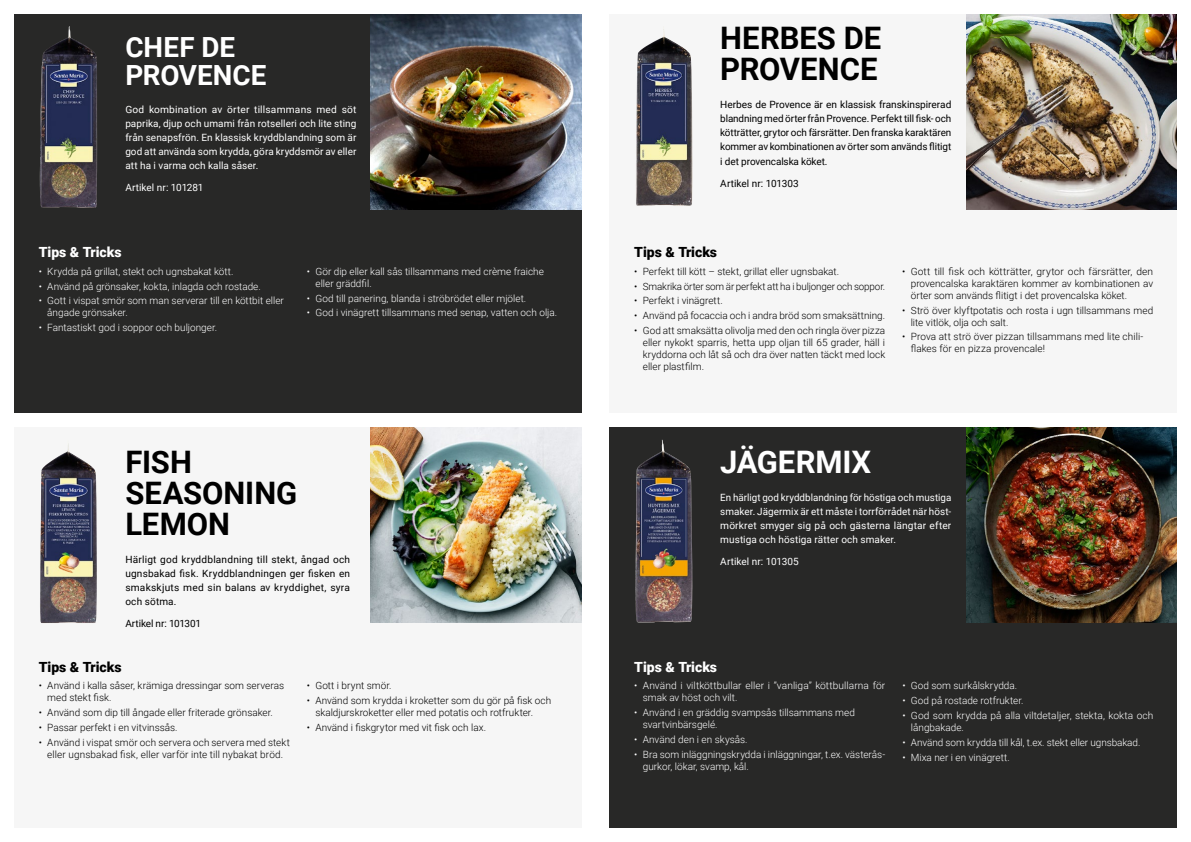
<style>
.page{position:relative;width:1191px;height:842px;background:#fff}
.page>*{position:absolute;margin:0;border:0;box-sizing:border-box;transform-origin:0 0}
.t1{font:700 31px/31px "Roboto";color:#000}
.t2{font:700 31px "Roboto";color:#fff}
.t3{font:700 27.8px/27.8px "Roboto";letter-spacing:.005em;color:#fff}
.t4{font:900 14px "Roboto";letter-spacing:-.005em;color:#000}
.t5{font:900 14px "Roboto";letter-spacing:-.005em;color:#fff}
.t6{font:300 10px/12px "Roboto";color:#000}
.t7{font:300 10px/12px "Roboto";color:#fff}
.t8{font:10px/14px "Roboto";letter-spacing:.005em;color:#fff;text-align:justify}
.t9{font:10px/14px "Roboto";color:#000;text-align:justify}
</style>
<div class="page">
<div style="left:14px;top:427px;width:567px;height:401px;background:#f6f6f6"></div>
<div style="left:609px;top:427px;width:567px;height:401px;background:#282827"></div>
<div style="left:14px;top:14px;width:567px;height:399px;background:#282827"></div>
<div style="left:609px;top:14px;width:567px;height:399px;background:#f6f6f6"></div>
<img style="left:636px;top:29px;width:56px;height:177px">
<img style="left:40px;top:26px;width:57px;height:182px">
<img style="left:370px;top:14px;width:211px;height:195px">
<img style="left:966px;top:427px;width:210px;height:195px">
<img style="left:635px;top:440px;width:57px;height:182px">
<img style="left:966px;top:14px;width:210px;height:195px">
<img style="left:370px;top:427px;width:211px;height:195px">
<img style="left:40px;top:444px;width:57px;height:179px">
<h2 class="t3" style="left:125px;top:32px;width:143px">CHEF DE<br>PROVENCE</h2>
<p class="t8" style="left:125px;top:102px;width:233px">God kombination av örter tillsammans med söt paprika, djup och umami från rotselleri och lite sting från senapsfrön. En klassisk kryddblandning som är god att använda som krydda, göra kryddsmör av eller att ha i varma och kalla såser.</p>
<p class="t8" style="left:125px;top:181px;width:80px">Artikel nr: 101281</p>
<h3 class="t5" style="left:39px;top:242px;width:84px">Tips &amp; Tricks</h3>
<p class="t7" style="left:39px;top:265px;width:196px">• Krydda på grillat, stekt och ugnsbakat kött.</p>
<p class="t7" style="left:39px;top:280px;width:223px">• Använd på grönsaker, kokta, inlagda och rostade.</p>
<p class="t7" style="left:47px;top:294px;width:238px;text-indent:-8px">• Gott i vispat smör som man serverar till en köttbit eller ångade grönsaker.</p>
<p class="t7" style="left:39px;top:321px;width:180px">• Fantastiskt god i soppor och buljonger.</p>
<p class="t7" style="left:315px;top:265px;width:230px;text-indent:-9px">• Gör dip eller kall sås tillsammans med crème fraiche eller gräddfil.</p>
<p class="t7" style="left:307px;top:292px;width:221px">• God till panering, blanda i ströbrödet eller mjölet.</p>
<p class="t7" style="left:307px;top:306px;width:252px">• God i vinägrett tillsammans med senap, vatten och olja.</p>
<h1 class="t1" style="left:125px;top:445px;width:173px">FISH<br>SEASONING<br>LEMON</h1>
<p class="t9" style="left:125px;top:552px;width:226px">Härligt god kryddblandning till stekt, ångad och ugnsbakad fisk. Kryddblandningen ger fisken en smakskjuts med sin balans av kryddighet, syra och sötma.</p>
<p class="t9" style="left:125px;top:616px;width:77px">Artikel nr: 101301</p>
<h3 class="t4" style="left:39px;top:657px;width:84px">Tips &amp; Tricks</h3>
<p class="t6" style="left:47px;top:679px;width:238px;text-indent:-8px">• Använd i kalla såser, krämiga dressingar som serveras med stekt fisk.</p>
<p class="t6" style="left:39px;top:706px;width:236px">• Använd som dip till ångade eller friterade grönsaker.</p>
<p class="t6" style="left:39px;top:721px;width:140px">• Passar perfekt i en vitvinssås.</p>
<p class="t6" style="left:39px;top:736px;width:253px;text-align:center">• Använd i vispat smör och servera och servera med stekt eller ugnsbakad fisk, eller varför inte till nybakat bröd.</p>
<p class="t6" style="left:307px;top:679px;width:86px">• Gott i brynt smör.</p>
<p class="t6" style="left:315px;top:694px;width:237px;text-indent:-8px">• Använd som krydda i kroketter som du gör på fisk och skaldjurskroketter eller med potatis och rotfrukter.</p>
<p class="t6" style="left:307px;top:721px;width:181px">• Använd i fiskgrytor med vit fisk och lax.</p>
<h1 class="t1" style="left:720px;top:22px;width:162px">HERBES DE<br>PROVENCE</h1>
<p class="t9" style="left:720px;top:98px;width:233px">Herbes de Provence är en klassisk franskinspirerad blandning med örter från Provence. Perfekt till fisk- och kötträtter, grytor och färsrätter. Den franska karaktären kommer av kombinationen av örter som används flitigt i det provencalska köket.</p>
<p class="t9" style="left:720px;top:176px;width:80px">Artikel nr: 101303</p>
<h3 class="t4" style="left:634px;top:242px;width:84px">Tips &amp; Tricks</h3>
<p class="t6" style="left:634px;top:265px;width:206px">• Perfekt till kött – stekt, grillat eller ugnsbakat.</p>
<p class="t6" style="left:634px;top:280px;width:252px">• Smakrika örter som är perfekt att ha i buljonger och soppor.</p>
<p class="t6" style="left:634px;top:294px;width:90px">• Perfekt i vinägrett.</p>
<p class="t6" style="left:634px;top:309px;width:252px">• Använd på focaccia och i andra bröd som smaksättning.</p>
<p class="t6" style="left:643px;top:324px;width:244px;text-align:justify;text-indent:-9px">• God att smaksätta olivolja med den och ringla över pizza eller nykokt sparris, hetta upp oljan till 65 grader, häll i kryddorna och låt så och dra över natten täckt med lock eller plastfilm.</p>
<p class="t6" style="left:910px;top:265px;width:244px;text-align:justify;text-indent:-9px">• Gott till fisk och kötträtter, grytor och färsrätter, den provencalska karaktären kommer av kombinationen av örter som används flitigt i det provencalska köket.</p>
<p class="t6" style="left:910px;top:304px;width:244px;text-indent:-8px">• Strö över klyftpotatis och rosta i ugn tillsammans med lite vitlök, olja och salt.</p>
<p class="t6" style="left:910px;top:330px;width:234px;text-indent:-8px">• Prova att strö över pizzan tillsammans med lite chili&shy;flakes för en pizza provencale!</p>
<h1 class="t2" style="left:720px;top:440px;width:152px">JÄGERMIX</h1>
<p class="t8" style="left:720px;top:490px;width:232px">En härligt god kryddblandning för höstiga och mustiga smaker. Jägermix är ett måste i torrförrådet när höst&shy;mörkret smyger sig på och gästerna längtar efter mustiga och höstiga rätter och smaker.</p>
<p class="t8" style="left:720px;top:554px;width:80px">Artikel nr: 101305</p>
<h3 class="t5" style="left:634px;top:657px;width:84px">Tips &amp; Tricks</h3>
<p class="t7" style="left:643px;top:679px;width:244px;text-indent:-9px">• Använd i viltköttbullar eller i ”vanliga” köttbullarna för smak av höst och vilt.</p>
<p class="t7" style="left:643px;top:706px;width:214px;text-indent:-8px">• Använd i en gräddig svampsås tillsammans med svartvinbärsgelé.</p>
<p class="t7" style="left:634px;top:733px;width:115px">• Använd den i en skysås.</p>
<p class="t7" style="left:643px;top:748px;width:244px;text-indent:-8px">• Bra som inläggningskrydda i inläggningar, t.ex. västerås&shy;gurkor, lökar, svamp, kål.</p>
<p class="t7" style="left:902px;top:679px;width:116px">• God som surkålskrydda.</p>
<p class="t7" style="left:902px;top:694px;width:123px">• God på rostade rotfrukter.</p>
<p class="t7" style="left:911px;top:709px;width:244px;text-indent:-9px">• God som krydda på alla viltdetaljer, stekta, kokta och långbakade.</p>
<p class="t7" style="left:902px;top:736px;width:239px">• Använd som krydda till kål, t.ex. stekt eller ugnsbakad.</p>
<p class="t7" style="left:902px;top:751px;width:109px">• Mixa ner i en vinägrett.</p>
</div>
